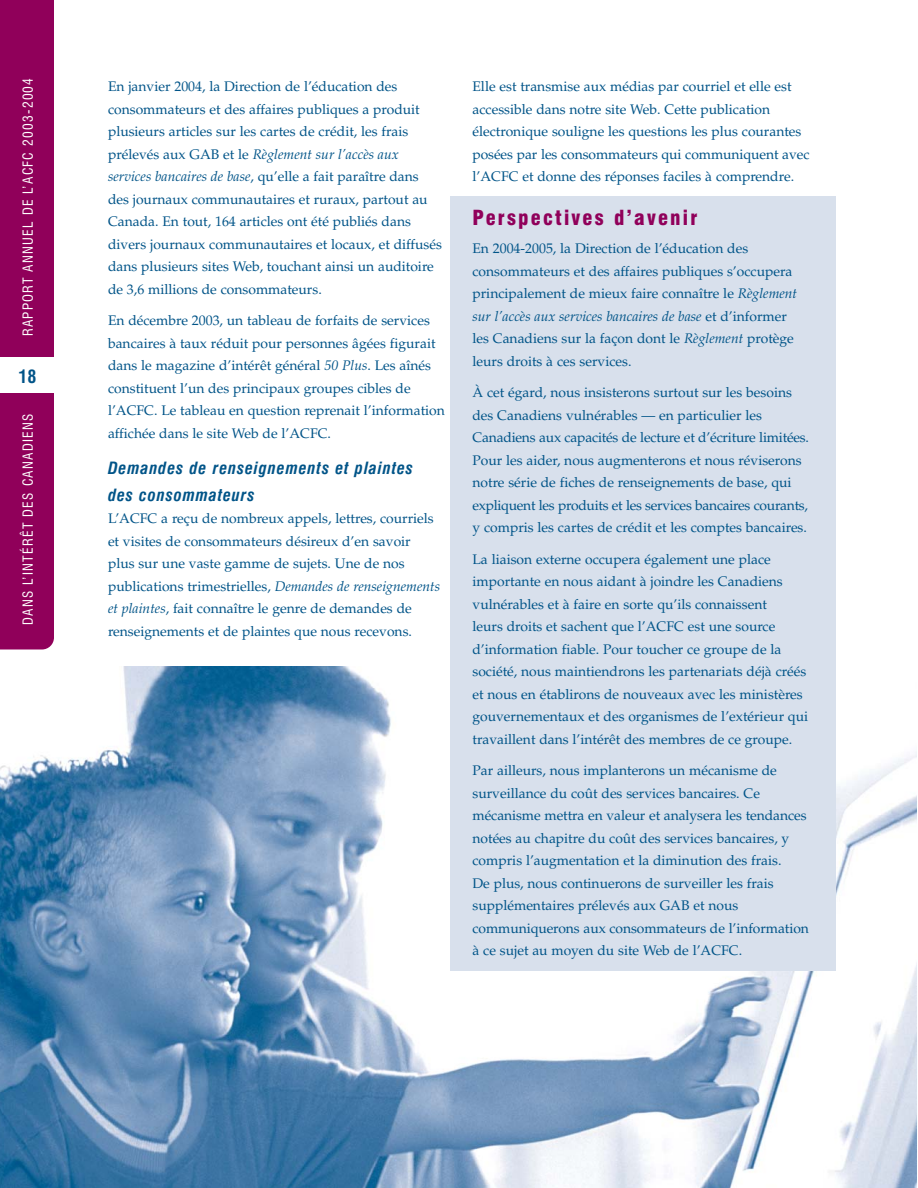
<style>
.page{position:relative;width:918px;height:1188px;background:#fff}
.page>*{position:absolute;margin:0;border:0;box-sizing:border-box;transform-origin:0 0}
.t1{font:900 condensed 20.25px "Swiss 721 BT";letter-spacing:.105em;color:#90005a}
.t2{font:700 condensed 18px "Swiss 721 BT";color:#005488}
.t3{font:italic 700 condensed 16.5px/27px "Swiss 721 BT";letter-spacing:.05em;color:#005488}
.t4{font:13.8px/22.5px "Palatino";color:#005488}
.t5{font:condensed 13.5px "Swiss 721 BT";letter-spacing:.09em;color:#fff}
.s1{font-style:italic}
</style>
<div class="page">
<div style="left:0;top:0;width:54px;height:650px;background:#90005a"></div>
<div style="left:0;top:357px;width:70px;height:36px;background:#fff"></div>
<img style="left:0;top:666px;width:916px;height:522px">
<div style="left:451px;top:197px;width:385px;height:774px;background:#d8e0ec"></div>
<p class="t5" style="left:23px;top:336px;width:260px;rotate:-90deg">RAPPORT ANNUEL DE L’ACFC 2003-2004</p>
<h2 class="t2" style="left:19px;top:370px;width:19px">18</h2>
<p class="t5" style="left:23px;top:625px;width:212px;rotate:-90deg">DANS L’INTÉRÊT DES CANADIENS</p>
<p class="t4" style="left:108px;top:77px;width:335px">En janvier 2004, la Direction de l’éducation des consommateurs et des affaires publiques a produit plusieurs articles sur les cartes de crédit, les frais prélevés aux GAB et le <span class="s1">Règlement sur l’accès aux services bancaires de base</span>, qu’elle a fait paraître dans des journaux communautaires et ruraux, partout au Canada. En tout, 164 articles ont été publiés dans divers journaux communautaires et locaux, et diffusés dans plusieurs sites Web, touchant ainsi un auditoire de 3,6 millions de consommateurs.</p>
<p class="t4" style="left:108px;top:311px;width:338px">En décembre 2003, un tableau de forfaits de services bancaires à taux réduit pour personnes âgées figurait dans le magazine d’intérêt général <span class="s1">50 Plus</span>. Les aînés constituent l’un des principaux groupes cibles de l’ACFC. Le tableau en question reprenait l’information affichée dans le site Web de l’ACFC.</p>
<p class="t3" style="left:108px;top:455px;width:307px">Demandes de renseignements et plaintes des consommateurs</p>
<p class="t4" style="left:108px;top:509px;width:334px">L’ACFC a reçu de nombreux appels, lettres, courriels et visites de consommateurs désireux d’en savoir plus sur une vaste gamme de sujets. Une de nos publications trimestrielles, <span class="s1">Demandes de renseignements et plaintes</span>, fait connaître le genre de demandes de renseignements et de plaintes que nous recevons.</p>
<p class="t4" style="left:473px;top:77px;width:339px">Elle est transmise aux médias par courriel et elle est accessible dans notre site Web. Cette publication électronique souligne les questions les plus courantes posées par les consommateurs qui communiquent avec l’ACFC et donne des réponses faciles à comprendre.</p>
<h1 class="t1" style="left:473px;top:210px;width:226px">Perspectives d’avenir</h1>
<p class="t4" style="left:473px;top:239px;width:326px">En 2004-2005, la Direction de l’éducation des consommateurs et des affaires publiques s’occupera principalement de mieux faire connaître le <span class="s1">Règlement sur l’accès aux services bancaires de base</span> et d’informer les Canadiens sur la façon dont le <span class="s1">Règlement</span> protège leurs droits à ces services.</p>
<p class="t4" style="left:473px;top:383px;width:338px">À cet égard, nous insisterons surtout sur les besoins des Canadiens vulnérables — en particulier les Canadiens aux capacités de lecture et d’écriture limitées.<br>Pour les aider, nous augmenterons et nous réviserons notre série de fiches de renseignements de base, qui expliquent les produits et les services bancaires courants, y compris les cartes de crédit et les comptes bancaires.</p>
<p class="t4" style="left:473px;top:549px;width:337px">La liaison externe occupera également une place importante en nous aidant à joindre les Canadiens vulnérables et à faire en sorte qu’ils connaissent<br>leurs droits et sachent que l’ACFC est une source d’information fiable. Pour toucher ce groupe de la société, nous maintiendrons les partenariats déjà créés et nous en établirons de nouveaux avec les ministères gouvernementaux et des organismes de l’extérieur qui travaillent dans l’intérêt des membres de ce groupe.</p>
<p class="t4" style="left:473px;top:761px;width:338px">Par ailleurs, nous implanterons un mécanisme de surveillance du coût des services bancaires. Ce mécanisme mettra en valeur et analysera les tendances notées au chapitre du coût des services bancaires, y compris l’augmentation et la diminution des frais.<br>De plus, nous continuerons de surveiller les frais supplémentaires prélevés aux GAB et nous communiquerons aux consommateurs de l’information à ce sujet au moyen du site Web de l’ACFC.</p>
</div>
